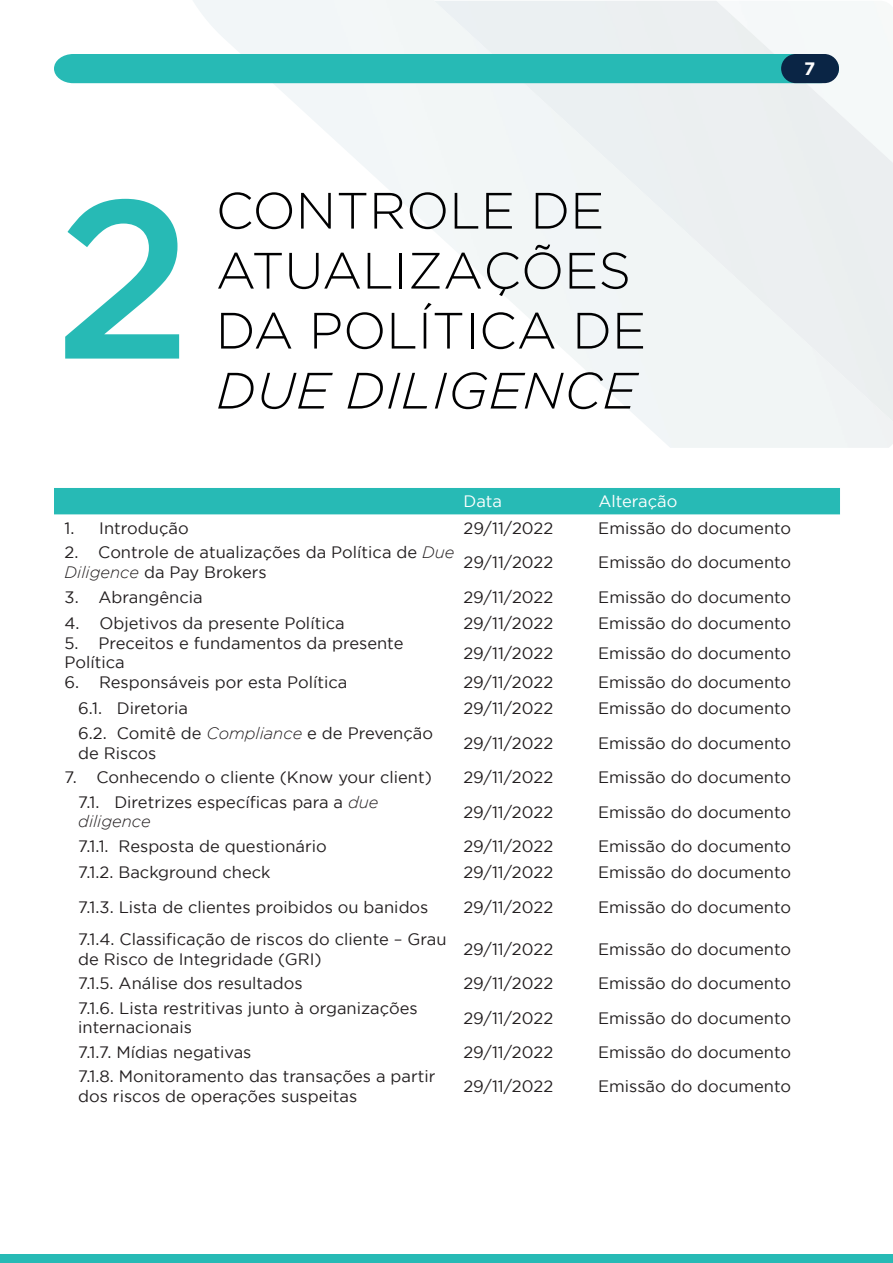
<style>
.page{position:relative;width:893px;height:1263px;background:#fff}
.page>*{position:absolute;margin:0;border:0;box-sizing:border-box;transform-origin:0 0}
.t1{font:500 225px "Gotham Pro";color:#27bab5}
.t2{font:300 51px/60px "Gotham";color:#000001}
.t3{font:italic 300 51px "Gotham Pro";letter-spacing:.02em;color:#000001}
.t4{font:700 18px "Gotham";color:#fff}
.t5{font:16.5px/19.8px "Gotham";color:#231f20}
.t6{font:16.5px "Gotham";color:#fff}
.s1{font-weight:300;font-style:italic}
</style>
<div class="page">
<div style="left:54px;top:54px;width:785px;height:29px;background:#27bab5"></div>
<div style="left:781px;top:54px;width:58px;height:29px;background:#0a2545;border-radius:15px"></div>
<div style="left:0;top:1254px;width:893px;height:9px;background:#27bab5"></div>
<div style="left:54px;top:488px;width:786px;height:27px;background:#27bab5"></div>
<p class="t4" style="left:804px;top:58px;width:13px">7</p>
<h1 class="t1" style="left:54px;top:151px;width:139px">2</h1>
<h2 class="t2" style="left:216px;top:180px;width:432px">CONTROLE DE<br>ATUALIZAÇÕES<br>DA POLÍTICA DE</h2>
<h2 class="t3" style="left:216px;top:363px;width:421px">DUE DILIGENCE</h2>
<p class="t6" style="left:463px;top:492px;width:40px">Data</p>
<p class="t6" style="left:598px;top:492px;width:81px">Alteração</p>
<p class="t5" style="left:65px;top:518px;width:11px">1.</p>
<p class="t5" style="left:99px;top:518px;width:91px">Introdução</p>
<p class="t5" style="left:463px;top:518px;width:91px">29/11/2022</p>
<p class="t5" style="left:598px;top:518px;width:194px">Emissão do documento</p>
<p class="t5" style="left:65px;top:542px;width:391px">2. Controle de atualizações da Política de <span class="s1">Due<br>Diligence</span> da Pay Brokers</p>
<p class="t5" style="left:463px;top:552px;width:91px">29/11/2022</p>
<p class="t5" style="left:598px;top:552px;width:194px">Emissão do documento</p>
<p class="t5" style="left:65px;top:587px;width:140px">3. Abrangência</p>
<p class="t5" style="left:463px;top:587px;width:91px">29/11/2022</p>
<p class="t5" style="left:598px;top:587px;width:194px">Emissão do documento</p>
<p class="t5" style="left:65px;top:613px;width:282px">4. Objetivos da presente Política</p>
<p class="t5" style="left:463px;top:613px;width:91px">29/11/2022</p>
<p class="t5" style="left:598px;top:613px;width:194px">Emissão do documento</p>
<p class="t5" style="left:65px;top:633px;width:340px">5. Preceitos e fundamentos da presente<br>Política</p>
<p class="t5" style="left:463px;top:642px;width:91px">29/11/2022</p>
<p class="t5" style="left:598px;top:642px;width:194px">Emissão do documento</p>
<p class="t5" style="left:65px;top:672px;width:284px">6. Responsáveis por esta Política</p>
<p class="t5" style="left:463px;top:672px;width:91px">29/11/2022</p>
<p class="t5" style="left:598px;top:672px;width:194px">Emissão do documento</p>
<p class="t5" style="left:78px;top:698px;width:111px">6.1. Diretoria</p>
<p class="t5" style="left:463px;top:698px;width:91px">29/11/2022</p>
<p class="t5" style="left:598px;top:698px;width:194px">Emissão do documento</p>
<p class="t5" style="left:78px;top:723px;width:356px">6.2. Comitê de <span class="s1">Compliance</span> e de Prevenção de Riscos</p>
<p class="t5" style="left:463px;top:733px;width:91px">29/11/2022</p>
<p class="t5" style="left:598px;top:733px;width:194px">Emissão do documento</p>
<p class="t5" style="left:65px;top:767px;width:369px">7. Conhecendo o cliente (Know your client)</p>
<p class="t5" style="left:463px;top:767px;width:91px">29/11/2022</p>
<p class="t5" style="left:598px;top:767px;width:194px">Emissão do documento</p>
<p class="t5" style="left:78px;top:792px;width:302px">7.1. Diretrizes específicas para a <span class="s1">due diligence</span></p>
<p class="t5" style="left:463px;top:801px;width:91px">29/11/2022</p>
<p class="t5" style="left:598px;top:801px;width:194px">Emissão do documento</p>
<p class="t5" style="left:78px;top:836px;width:250px">7.1.1. Resposta de questionário</p>
<p class="t5" style="left:463px;top:836px;width:91px">29/11/2022</p>
<p class="t5" style="left:598px;top:836px;width:194px">Emissão do documento</p>
<p class="t5" style="left:78px;top:862px;width:194px">7.1.2. Background check</p>
<p class="t5" style="left:463px;top:862px;width:91px">29/11/2022</p>
<p class="t5" style="left:598px;top:862px;width:194px">Emissão do documento</p>
<p class="t5" style="left:78px;top:897px;width:352px">7.1.3. Lista de clientes proibidos ou banidos</p>
<p class="t5" style="left:463px;top:897px;width:91px">29/11/2022</p>
<p class="t5" style="left:598px;top:897px;width:194px">Emissão do documento</p>
<p class="t5" style="left:78px;top:929px;width:370px">7.1.4. Classificação de riscos do cliente – Grau de Risco de Integridade (GRI)</p>
<p class="t5" style="left:463px;top:939px;width:91px">29/11/2022</p>
<p class="t5" style="left:598px;top:939px;width:194px">Emissão do documento</p>
<p class="t5" style="left:78px;top:973px;width:226px">7.1.5. Análise dos resultados</p>
<p class="t5" style="left:463px;top:973px;width:91px">29/11/2022</p>
<p class="t5" style="left:598px;top:973px;width:194px">Emissão do documento</p>
<p class="t5" style="left:78px;top:998px;width:341px">7.1.6. Lista restritivas junto à organizações internacionais</p>
<p class="t5" style="left:463px;top:1007px;width:91px">29/11/2022</p>
<p class="t5" style="left:598px;top:1007px;width:194px">Emissão do documento</p>
<p class="t5" style="left:78px;top:1042px;width:175px">7.1.7. Mídias negativas</p>
<p class="t5" style="left:463px;top:1042px;width:91px">29/11/2022</p>
<p class="t5" style="left:598px;top:1042px;width:194px">Emissão do documento</p>
<p class="t5" style="left:78px;top:1066px;width:359px">7.1.8. Monitoramento das transações a partir dos riscos de operações suspeitas</p>
<p class="t5" style="left:463px;top:1076px;width:91px">29/11/2022</p>
<p class="t5" style="left:598px;top:1076px;width:194px">Emissão do documento</p>
</div>
